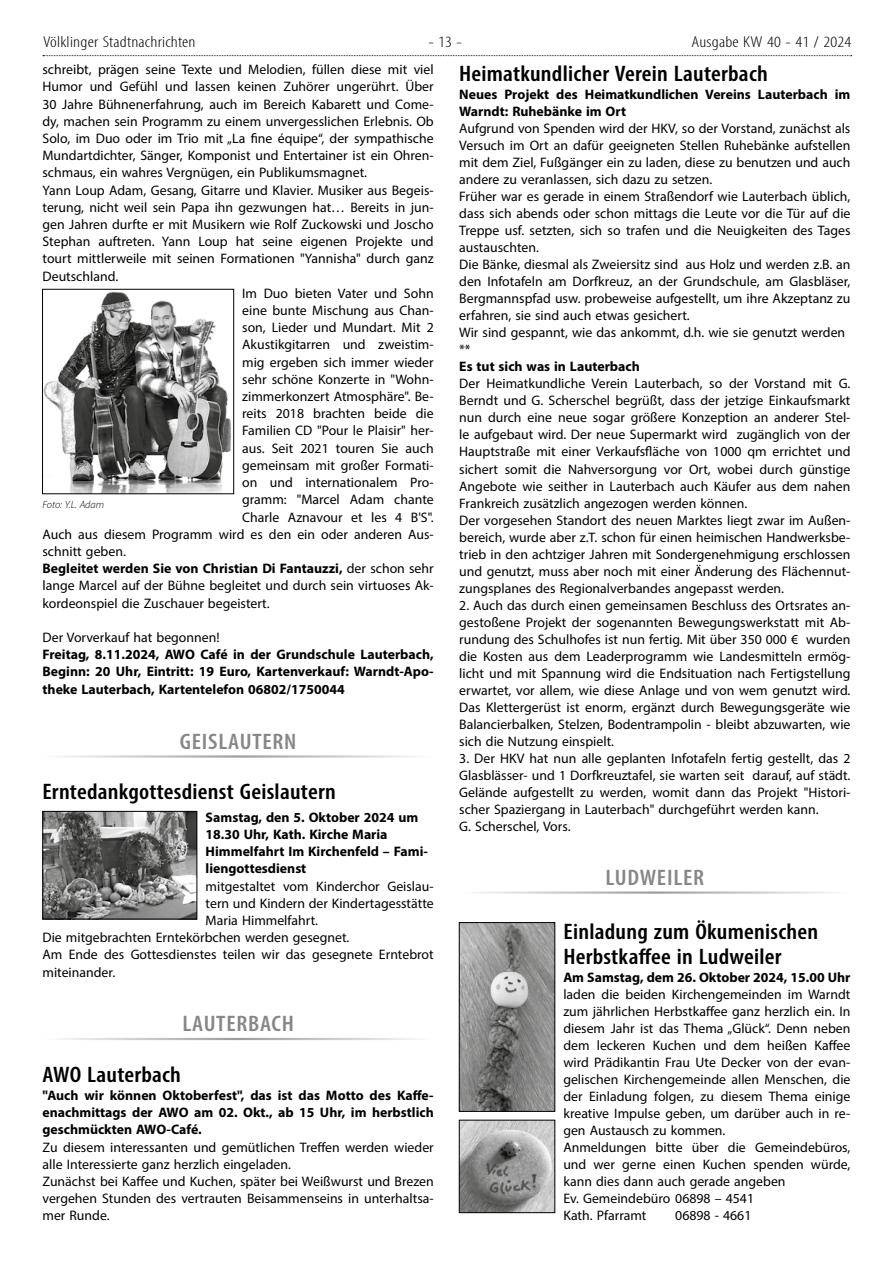
<style>
.page{position:relative;width:893px;height:1263px;background:#fff}
.page>*{position:absolute;margin:0;border:0;box-sizing:border-box;transform-origin:0 0}
.t1{font:600 condensed 22.5px/24.5px "Myriad Pro";letter-spacing:.01em;color:#000;scale:1.1 1}
.t2{font:600 condensed 22.5px "Myriad Pro";letter-spacing:.03em;color:#878787;scale:1.1 1}
.t3{font:300 condensed 15.75px "Myriad Pro";letter-spacing:.01em;color:#000;scale:1.2 1}
.t4{font:13.8px/17.1px "Myriad Pro";color:#000}
.t5{font:700 13.8px/17.2px "Myriad Pro";color:#000;text-align:justify}
.t6{font:italic 300 10.5px "Myriad Pro";color:#000}
.s1{font-weight:400}
</style>
<div class="page">
<svg style="left:43px;top:55px;width:809px;height:1px"></svg>
<img style="left:44px;top:292px;width:187px;height:200px">
<div style="left:42px;top:289px;width:192px;height:205px;border:1px solid #000"></div>
<hr style="left:43px;top:755px;width:391px;height:3px;background:#9d9d9c">
<img style="left:45px;top:813px;width:150px;height:104px">
<div style="left:43px;top:811px;width:154px;height:108px;border:1px solid #000"></div>
<hr style="left:43px;top:1038px;width:391px;height:2px;background:#9d9d9c">
<hr style="left:459px;top:891px;width:391px;height:3px;background:#9d9d9c">
<img style="left:461px;top:1122px;width:92px;height:89px">
<div style="left:459px;top:1120px;width:96px;height:93px;border:1px solid #000"></div>
<img style="left:461px;top:924px;width:92px;height:185px">
<div style="left:459px;top:922px;width:96px;height:189px;border:1px solid #000"></div>
<p class="t3" style="left:43px;top:33px;width:128px">Völklinger Stadtnachrichten</p>
<p class="t3" style="left:428px;top:33px;width:30px">- 13 -</p>
<p class="t3" style="left:692px;top:33px;width:135px">Ausgabe KW 40 - 41 / 2024</p>
<p class="t4" style="left:43px;top:61px;width:393px">schreibt, prägen seine Texte und Melodien, füllen diese mit viel Humor und Gefühl und lassen keinen Zuhörer ungerührt. Über 30 Jahre Bühnenerfahrung, auch im Bereich Kabarett und Come&shy;dy, machen sein Programm zu einem unvergesslichen Erlebnis. Ob Solo, im Duo oder im Trio mit „La fine équipe“, der sympathische Mundartdichter, Sänger, Komponist und Entertainer ist ein Ohren&shy;schmaus, ein wahres Vergnügen, ein Publikumsmagnet.<br>Yann Loup Adam, Gesang, Gitarre und Klavier. Musiker aus Begeis&shy;terung, nicht weil sein Papa ihn gezwungen hat… Bereits in jun&shy;gen Jahren durfte er mit Musikern wie Rolf Zuckowski und Joscho Stephan auftreten. Yann Loup hat seine eigenen Projekte und tourt mittlerweile mit seinen Formationen "Yannisha" durch ganz Deutschland.</p>
<h1 class="t1" style="left:459px;top:61px;width:282px">Heimatkundlicher Verein Lauterbach</h1>
<p class="t5" style="left:459px;top:85px;width:393px">Neues Projekt des Heimatkundlichen Vereins Lauterbach im<br>Warndt: Ruhebänke im Ort</p>
<p class="t4" style="left:459px;top:119px;width:393px">Aufgrund von Spenden wird der HKV, so der Vorstand, zunächst als Versuch im Ort an dafür geeigneten Stellen Ruhebänke aufstellen mit dem Ziel, Fußgänger ein zu laden, diese zu benutzen und auch andere zu veranlassen, sich dazu zu setzen.<br>Früher war es gerade in einem Straßendorf wie Lauterbach üblich, dass sich abends oder schon mittags die Leute vor die Tür auf die Treppe usf. setzten, sich so trafen und die Neuigkeiten des Tages austauschten.<br>Die Bänke, diesmal als Zweiersitz sind aus Holz und werden z.B. an den Infotafeln am Dorfkreuz, an der Grundschule, am Glasbläser, Bergmannspfad usw. probeweise aufgestellt, um ihre Akzeptanz zu erfahren, sie sind auch etwas gesichert.<br>Wir sind gespannt, wie das ankommt, d.h. wie sie genutzt werden **</p>
<p class="t5" style="left:459px;top:358px;width:182px">Es tut sich was in Lauterbach</p>
<p class="t4" style="left:459px;top:375px;width:393px">Der Heimatkundliche Verein Lauterbach, so der Vorstand mit G.<br>Berndt und G. Scherschel begrüßt, dass der jetzige Einkaufsmarkt nun durch eine neue sogar größere Konzeption an anderer Stel&shy;le aufgebaut wird. Der neue Supermarkt wird zugänglich von der Hauptstraße mit einer Verkaufsfläche von 1000 qm errichtet und sichert somit die Nahversorgung vor Ort, wobei durch günstige Angebote wie seither in Lauterbach auch Käufer aus dem nahen Frankreich zusätzlich angezogen werden können.<br>Der vorgesehen Standort des neuen Marktes liegt zwar im Außen&shy;bereich, wurde aber z.T. schon für einen heimischen Handwerksbe&shy;trieb in den achtziger Jahren mit Sondergenehmigung erschlossen und genutzt, muss aber noch mit einer Änderung des Flächennut&shy;zungsplanes des Regionalverbandes angepasst werden.</p>
<p class="t4" style="left:459px;top:596px;width:393px;text-align:justify">2. Auch das durch einen gemeinsamen Beschluss des Ortsrates an&shy;gestoßene Projekt der sogenannten Bewegungswerkstatt mit Ab&shy;rundung des Schulhofes ist nun fertig. Mit über 350 000 € wurden die Kosten aus dem Leaderprogramm wie Landesmitteln ermög&shy;licht und mit Spannung wird die Endsituation nach Fertigstellung erwartet, vor allem, wie diese Anlage und von wem genutzt wird.<br>Das Klettergerüst ist enorm, ergänzt durch Bewegungsgeräte wie Balancierbalken, Stelzen, Bodentrampolin - bleibt abzuwarten, wie sich die Nutzung einspielt.</p>
<p class="t4" style="left:459px;top:750px;width:393px">3. Der HKV hat nun alle geplanten Infotafeln fertig gestellt, das 2<br>Glasblässer- und 1 Dorfkreuztafel, sie warten seit darauf, auf städt.<br>Gelände aufgestellt zu werden, womit dann das Projekt "Histori&shy;scher Spaziergang in Lauterbach" durchgeführt werden kann.<br>G. Scherschel, Vors.</p>
<h1 class="t2" style="left:606px;top:864px;width:91px">LUDWEILER</h1>
<h1 class="t1" style="left:563px;top:919px;width:233px">Einladung zum Ökumenischen<br>Herbstkaffee in Ludweiler</h1>
<p class="t5" style="left:563px;top:968px;width:289px">Am Samstag, dem 26. Oktober 2024, 15.00 Uhr</p>
<p class="t4" style="left:563px;top:985px;width:289px">laden die beiden Kirchengemeinden im Warndt zum jährlichen Herbstkaffee ganz herzlich ein. In diesem Jahr ist das Thema „Glück“. Denn neben dem leckeren Kuchen und dem heißen Kaffee wird Prädikantin Frau Ute Decker von der evan&shy;gelischen Kirchengemeinde allen Menschen, die der Einladung folgen, zu diesem Thema einige kreative Impulse geben, um darüber auch in re&shy;gen Austausch zu kommen.<br>Anmeldungen bitte über die Gemeindebüros, und wer gerne einen Kuchen spenden würde, kann dies dann auch gerade angeben<br>Ev. Gemeindebüro 06898 – 4541<br>Kath. Pfarramt</p>
<p class="t4" style="left:242px;top:284px;width:193px">Im Duo bieten Vater und Sohn</p>
<p class="t4" style="left:242px;top:302px;width:193px">eine bunte Mischung aus Chan-</p>
<p class="t4" style="left:242px;top:319px;width:193px">son, Lieder und Mundart. Mit 2</p>
<p class="t4" style="left:242px;top:336px;width:193px">Akustikgitarren und zweistim-</p>
<p class="t4" style="left:242px;top:353px;width:193px">mig ergeben sich immer wieder</p>
<p class="t4" style="left:242px;top:370px;width:193px">sehr schöne Konzerte in "Wohn-</p>
<p class="t4" style="left:242px;top:388px;width:193px">zimmerkonzert Atmosphäre". Be-</p>
<p class="t4" style="left:242px;top:405px;width:193px">reits 2018 brachten beide die</p>
<p class="t4" style="left:242px;top:422px;width:193px">Familien CD "Pour le Plaisir" her-</p>
<p class="t4" style="left:242px;top:439px;width:193px">aus. Seit 2021 touren Sie auch</p>
<p class="t4" style="left:242px;top:456px;width:193px">gemeinsam mit großer Formati-</p>
<p class="t4" style="left:242px;top:474px;width:193px">on und internationalem Pro-</p>
<p class="t4" style="left:242px;top:491px;width:193px">gramm: "Marcel Adam chante</p>
<p class="t4" style="left:242px;top:508px;width:193px">Charle Aznavour et les 4 B'S".</p>
<p class="t4" style="left:43px;top:525px;width:393px">Auch aus diesem Programm wird es den ein oder anderen Aus-</p>
<p class="t4" style="left:43px;top:542px;width:85px">schnitt geben.</p>
<p class="t5" style="left:43px;top:559px;width:393px">Begleitet werden Sie von Christian Di Fantauzzi, <span class="s1">der schon sehr</span></p>
<p class="t4" style="left:43px;top:577px;width:393px">lange Marcel auf der Bühne begleitet und durch sein virtuoses Ak-</p>
<p class="t4" style="left:43px;top:594px;width:229px">kordeonspiel die Zuschauer begeistert.</p>
<p class="t4" style="left:43px;top:628px;width:179px">Der Vorverkauf hat begonnen!</p>
<p class="t5" style="left:43px;top:645px;width:393px">Freitag, 8.11.2024, AWO Café in der Grundschule Lauterbach, Beginn: 20 Uhr, Eintritt: 19 Euro, Kartenverkauf: Warndt-Apo&shy;theke Lauterbach, Kartentelefon 06802/1750044</p>
<h1 class="t2" style="left:180px;top:727px;width:107px">GEISLAUTERN</h1>
<h1 class="t1" style="left:43px;top:779px;width:268px">Erntedankgottesdienst Geislautern</h1>
<p class="t5" style="left:206px;top:808px;width:224px;text-align:left">Samstag, den 5. Oktober 2024 um<br>18.30 Uhr, Kath. Kirche Maria<br>Himmelfahrt Im Kirchenfeld – Fami&shy;liengottesdienst</p>
<p class="t4" style="left:206px;top:877px;width:230px">mitgestaltet vom Kinderchor Geislau-</p>
<p class="t4" style="left:206px;top:894px;width:230px">tern und Kindern der Kindertagesstätte</p>
<p class="t4" style="left:206px;top:912px;width:114px">Maria Himmelfahrt.</p>
<p class="t4" style="left:43px;top:929px;width:308px">Die mitgebrachten Erntekörbchen werden gesegnet.</p>
<p class="t4" style="left:43px;top:946px;width:393px">Am Ende des Gottesdienstes teilen wir das gesegnete Erntebrot</p>
<p class="t4" style="left:43px;top:963px;width:74px">miteinander.</p>
<h1 class="t2" style="left:182px;top:1010px;width:103px">LAUTERBACH</h1>
<h1 class="t1" style="left:43px;top:1062px;width:127px">AWO Lauterbach</h1>
<p class="t5" style="left:43px;top:1086px;width:393px">"Auch wir können Oktoberfest", das ist das Motto des Kaffe&shy;enachmittags der AWO am 02. Okt., ab 15 Uhr, im herbstlich geschmückten AWO-Café.</p>
<p class="t4" style="left:43px;top:1138px;width:393px">Zu diesem interessanten und gemütlichen Treffen werden wieder alle Interessierte ganz herzlich eingeladen.<br>Zunächst bei Kaffee und Kuchen, später bei Weißwurst und Brezen vergehen Stunden des vertrauten Beisammenseins in unterhaltsa&shy;mer Runde.</p>
<p class="t6" style="left:43px;top:498px;width:63px">Foto: Y.L. Adam</p>
<p class="t4" style="left:675px;top:1207px;width:78px">06898 - 4661</p>
</div>
